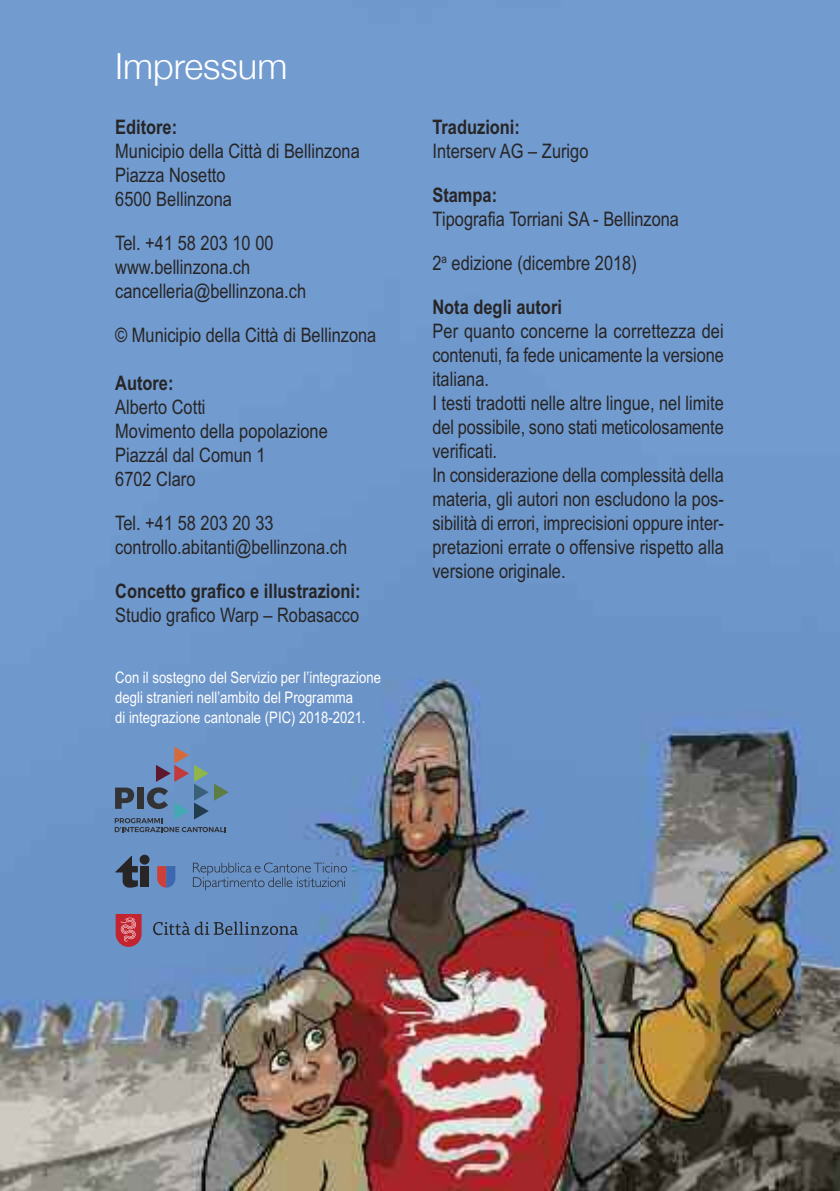
<style>
.page{position:relative;width:840px;height:1191px;background:#fff}
.page>*{position:absolute;margin:0;border:0;box-sizing:border-box;transform-origin:0 0}
.t1{font:300 36px "Helvetica Neue";color:#fff}
.t2{font:20px/24px "Arial Narrow";color:#272526}
.t3{font:700 20px "Arial Narrow";color:#272526}
.t4{font:16px/20px "Arial Narrow";color:#fff}
</style>
<div class="page">
<img style="left:0;top:0;width:839px;height:1191px">
<svg style="left:153px;top:921px;width:145px;height:14px;background:#57749b"></svg>
<svg style="left:116px;top:914px;width:25px;height:33px"></svg>
<div style="left:140px;top:866px;width:9px;height:21px;background:#272526"></div>
<div style="left:139px;top:854px;width:10px;height:10px;background:#272526;border-radius:50%"></div>
<svg style="left:115px;top:856px;width:23px;height:31px"></svg>
<svg style="left:193px;top:862px;width:154px;height:28px;background:#6083b1"></svg>
<svg style="left:157px;top:866px;width:18px;height:21px"></svg>
<svg style="left:115px;top:746px;width:114px;height:86px;background:#6484ab"></svg>
<h1 class="t1" style="left:115px;top:44px;width:173px">Impressum</h1>
<p class="t3" style="left:115px;top:115px;width:63px">Editore:</p>
<p class="t2" style="left:115px;top:139px;width:246px">Municipio della Città di Bellinzona<br>Piazza Nosetto<br>6500 Bellinzona</p>
<p class="t2" style="left:115px;top:231px;width:192px">Tel. +41 58 203 10 00 www.bellinzona.ch cancelleria@bellinzona.ch</p>
<p class="t2" style="left:115px;top:323px;width:262px">© Municipio della Città di Bellinzona</p>
<p class="t3" style="left:115px;top:371px;width:60px">Autore:</p>
<p class="t2" style="left:115px;top:395px;width:214px">Alberto Cotti<br>Movimento della popolazione<br>Piazzál dal Comun 1<br>6702 Claro</p>
<p class="t2" style="left:115px;top:511px;width:233px">Tel. +41 58 203 20 33 controllo.abitanti@bellinzona.ch</p>
<p class="t3" style="left:115px;top:579px;width:247px">Concetto grafico e illustrazioni:</p>
<p class="t2" style="left:115px;top:603px;width:245px">Studio grafico Warp – Robasacco</p>
<p class="t4" style="left:115px;top:667px;width:267px">Con il sostegno del Servizio per l’integrazione degli stranieri nell’ambito del Programma<br>di integrazione cantonale (PIC) 2018-2021.</p>
<p class="t3" style="left:432px;top:115px;width:89px">Traduzioni:</p>
<p class="t2" style="left:432px;top:139px;width:157px">Interserv AG – Zurigo</p>
<p class="t3" style="left:432px;top:183px;width:66px">Stampa:</p>
<p class="t2" style="left:432px;top:197px;width:248px;line-height:44px">Tipografia Torriani SA - Bellinzona<br>2<sup>a</sup> edizione (dicembre 2018)</p>
<p class="t3" style="left:432px;top:295px;width:131px">Nota degli autori</p>
<p class="t2" style="left:432px;top:319px;width:293px">Per quanto concerne la correttezza dei contenuti, fa fede unicamente la versione italiana.<br>I testi tradotti nelle altre lingue, nel limite del possibile, sono stati meticolosamente verificati.<br>In considerazione della complessità della materia, gli autori non escludono la pos&shy;sibilità di errori, imprecisioni oppure inter&shy;pretazioni errate o offensive rispetto alla versione originale.</p>
</div>
